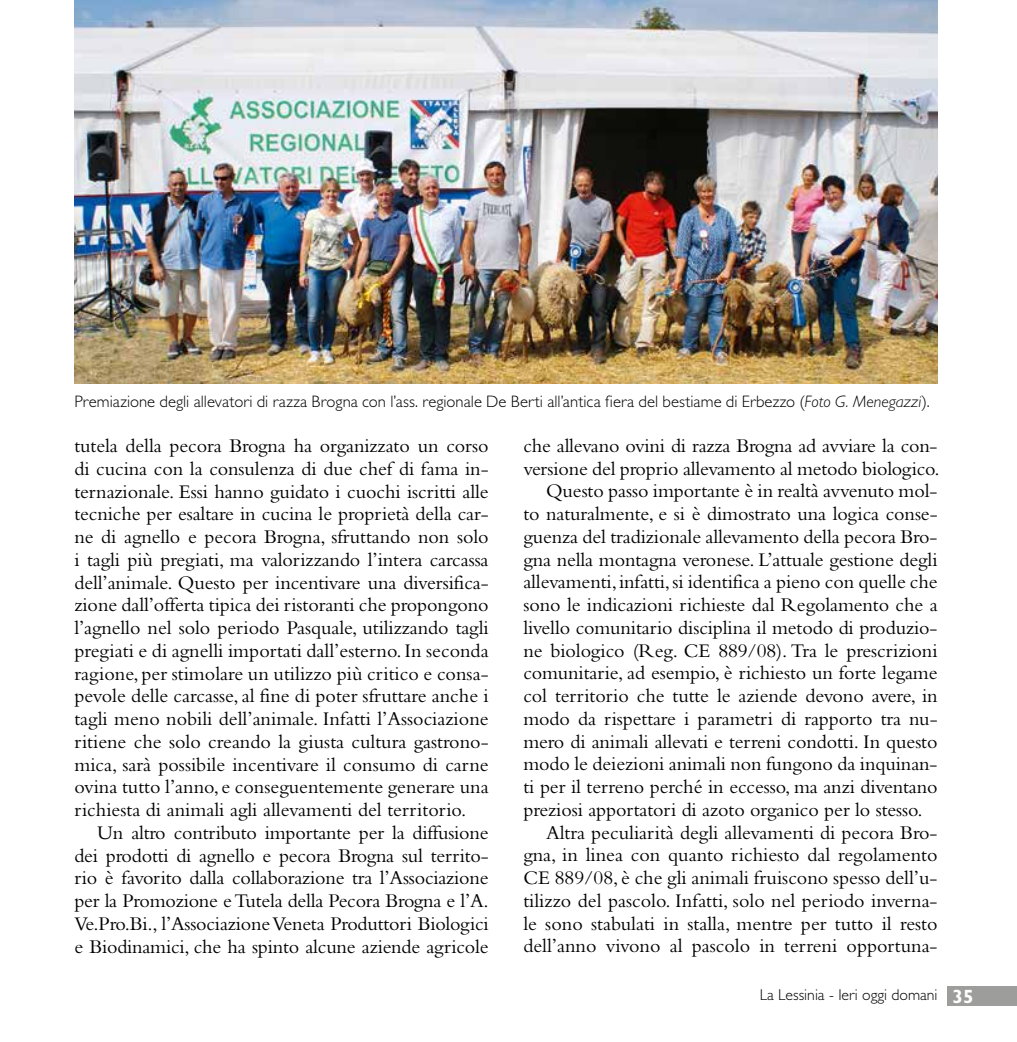
<style>
.page{position:relative;width:1017px;height:1042px;background:#fff}
.page>*{position:absolute;margin:0;border:0;box-sizing:border-box;transform-origin:0 0}
.t1{font:20.12px/22.8px "Bembo Std";letter-spacing:-.005em;color:#000;text-align:justify}
.t2{font:300 16.62px "Gill Sans Std";letter-spacing:.005em;color:#000}
.t3{font:300 15.75px "Gill Sans Std";color:#000}
.s1{font-style:italic}
.s2{font-weight:700;font-size:19.25px;color:#fff}
</style>
<div class="page">
<div style="left:947px;top:986px;width:70px;height:20px;background:#9d9d9c"></div>
<img style="left:74px;top:0;width:864px;height:384px">
<p class="t2" style="left:74px;top:392px;width:857px">Premiazione degli allevatori di razza Brogna con l’ass. regionale De Berti all’antica fiera del bestiame di Erbezzo (<span class="s1">Foto G. Menegazzi</span>).</p>
<p class="t1" style="left:74px;top:434px;width:416px">tutela della pecora Brogna ha organizzato un corso di cucina con la consulenza di due chef di fama in&shy;ternazionale. Essi hanno guidato i cuochi iscritti alle tecniche per esaltare in cucina le proprietà della car&shy;ne di agnello e pecora Brogna, sfruttando non solo i tagli più pregiati, ma valorizzando l’intera carcassa dell’animale. Questo per incentivare una diversifica&shy;zione dall’offerta tipica dei ristoranti che propongono l’agnello nel solo periodo Pasquale, utilizzando tagli pregiati e di agnelli importati dall’esterno. In seconda ragione, per stimolare un utilizzo più critico e consa&shy;pevole delle carcasse, al fine di poter sfruttare anche i tagli meno nobili dell’animale. Infatti l’Associazione ritiene che solo creando la giusta cultura gastrono&shy;mica, sarà possibile incentivare il consumo di carne ovina tutto l’anno, e conseguentemente generare una richiesta di animali agli allevamenti del territorio.</p>
<p class="t1" style="left:74px;top:821px;width:416px;text-indent:23px">Un altro contributo importante per la diffusione dei prodotti di agnello e pecora Brogna sul territo&shy;rio è favorito dalla collaborazione tra l’Associazione per la Promozione e Tutela della Pecora Brogna e l’A.<br>Ve.Pro.Bi., l’Associazione Veneta Produttori Biologici e Biodinamici, che ha spinto alcune aziende agricole</p>
<p class="t1" style="left:523px;top:434px;width:416px">che allevano ovini di razza Brogna ad avviare la con-</p>
<p class="t1" style="left:523px;top:456px;width:418px">versione del proprio allevamento al metodo biologico.</p>
<p class="t1" style="left:546px;top:479px;width:393px">Questo passo importante è in realtà avvenuto mol-</p>
<p class="t1" style="left:523px;top:502px;width:416px">to naturalmente, e si è dimostrato una logica conse-</p>
<p class="t1" style="left:523px;top:525px;width:416px">guenza del tradizionale allevamento della pecora Bro-</p>
<p class="t1" style="left:523px;top:547px;width:416px">gna nella montagna veronese. L’attuale gestione degli</p>
<p class="t1" style="left:523px;top:570px;width:416px">allevamenti, infatti, si identifica a pieno con quelle che</p>
<p class="t1" style="left:523px;top:593px;width:416px">sono le indicazioni richieste dal Regolamento che a</p>
<p class="t1" style="left:523px;top:616px;width:416px">livello comunitario disciplina il metodo di produzio-</p>
<p class="t1" style="left:523px;top:638px;width:416px">ne biologico (Reg. CE 889/08). Tra le prescrizioni</p>
<p class="t1" style="left:523px;top:661px;width:416px">comunitarie, ad esempio, è richiesto un forte legame</p>
<p class="t1" style="left:523px;top:684px;width:416px">col territorio che tutte le aziende devono avere, in</p>
<p class="t1" style="left:523px;top:707px;width:416px">modo da rispettare i parametri di rapporto tra nu-</p>
<p class="t1" style="left:523px;top:729px;width:416px">mero di animali allevati e terreni condotti. In questo</p>
<p class="t1" style="left:523px;top:752px;width:416px">modo le deiezioni animali non fungono da inquinan-</p>
<p class="t1" style="left:523px;top:775px;width:416px">ti per il terreno perché in eccesso, ma anzi diventano</p>
<p class="t1" style="left:523px;top:798px;width:401px">preziosi apportatori di azoto organico per lo stesso.</p>
<p class="t1" style="left:546px;top:820px;width:393px">Altra peculiarità degli allevamenti di pecora Bro-</p>
<p class="t1" style="left:523px;top:843px;width:416px">gna, in linea con quanto richiesto dal regolamento</p>
<p class="t1" style="left:523px;top:866px;width:416px">CE 889/08, è che gli animali fruiscono spesso dell’u-</p>
<p class="t1" style="left:523px;top:889px;width:416px">tilizzo del pascolo. Infatti, solo nel periodo inverna-</p>
<p class="t1" style="left:523px;top:911px;width:416px">le sono stabulati in stalla, mentre per tutto il resto</p>
<p class="t1" style="left:523px;top:934px;width:416px">dell’anno vivono al pascolo in terreni opportuna-</p>
<p class="t3" style="left:760px;top:986px;width:215px">La Lessinia - Ieri oggi domani <span class="s2">35</span></p>
</div>
